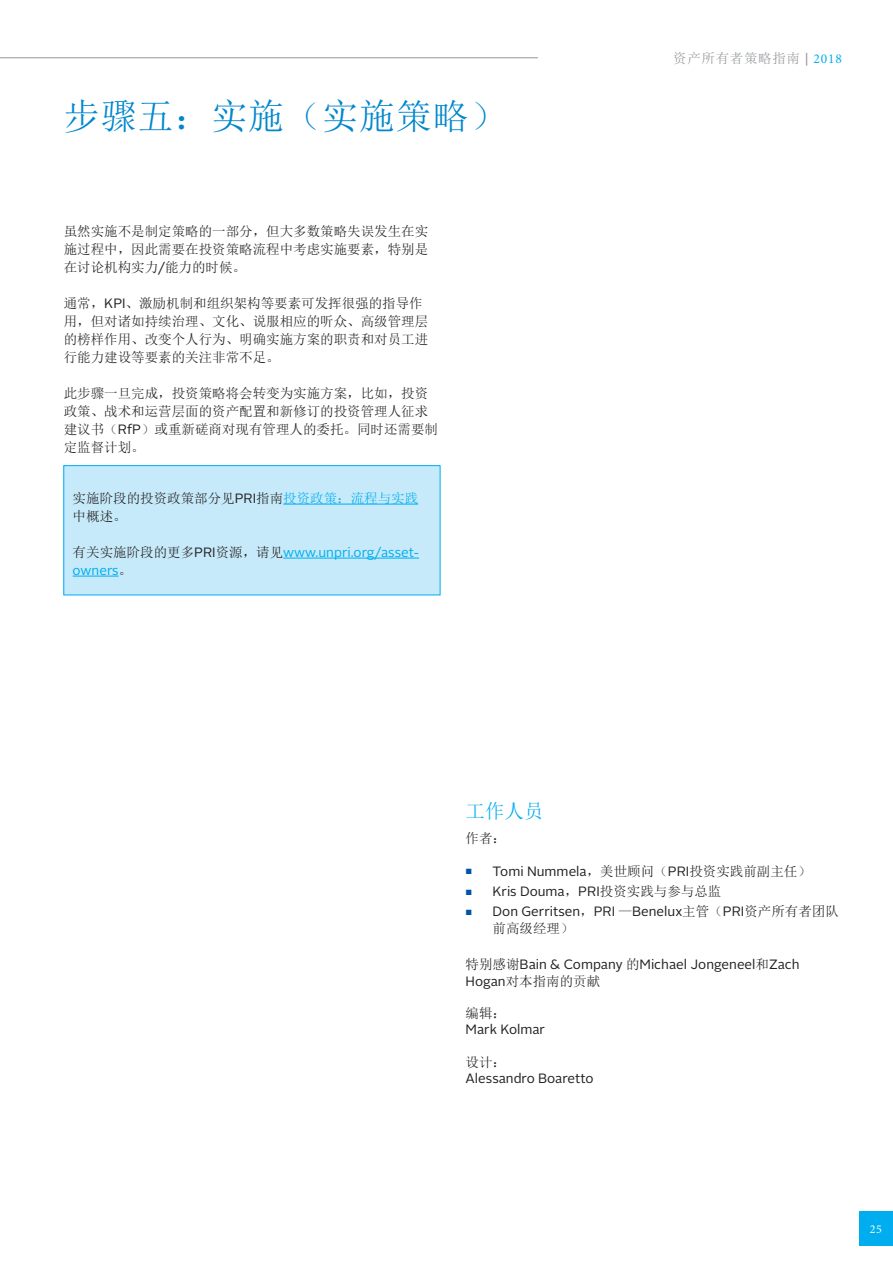
<style>
.page{position:relative;width:893px;height:1263px;background:#fff}
.page>*{position:absolute;margin:0;border:0;box-sizing:border-box;transform-origin:0 0}
._1_Title{font:36px "Sim Sun";letter-spacing:.025em;color:#0087cd}
._5_Paragraph_Subtitl{font:19.5px "Sim Sun";color:#00aeef}
._2_Body{font:13.5px/18px "Sim Sun";color:#231f20}
._2_Body-2{font:13.5px/16.2px "Alright Sans";color:#231f20}
._2_Body-3{font:13.5px/18px "Alright Sans";color:#00aeef}
.t1{font:13.5px "Sim Sun";letter-spacing:.05em;color:#939598}
.t2{font:12px "Minion Pro";color:#fff}
.s1{font-family:"Alright Sans"}
.s2{color:#00aeef}
.s3{font-family:"Sim Sun";color:#231f20}
.s4{color:#231f20}
.s5{font-family:"Minion Pro";color:#00aeef}
.s6{font-family:"Alright Sans";font-size:7.5px;color:#0154a6}
.s7{font-size:7.5px;color:#0154a6}
.s8{font-family:"Sim Sun"}
</style>
<div class="page">
<div style="left:859px;top:1212px;width:34px;height:34px;background:#00aeef"></div>
<hr style="left:0;top:57px;width:538px;height:1px;background:#939598">
<div style="left:64px;top:466px;width:376px;height:129px;background:#c6eafa"></div>
<hr style="left:283px;top:504px;width:135px;height:1px;background:#00aeef">
<hr style="left:283px;top:558px;width:136px;height:1px;background:#00aeef">
<hr style="left:73px;top:576px;width:46px;height:1px;background:#00aeef">
<div style="left:63px;top:465px;width:377px;height:130px;border:1px solid #00aeef"></div>
<p class="_1_Title" style="left:64px;top:98px;width:443px">步骤五：实施（实施策略）</p>
<p class="_2_Body" style="left:64px;top:222px;width:366px;text-align:justify">虽然实施不是制定策略的一部分，但大多数策略失误发生在实施过程中，因此需要在投资策略流程中考虑实施要素，特别是在讨论机构实力<span class="s1">/</span>能力的时候。</p>
<p class="_2_Body" style="left:64px;top:294px;width:366px">通常，<span class="s1">KPI</span>、激励机制和组织架构等要素可发挥很强的指导作用，但对诸如持续治理、文化、说服相应的听众、高级管理层的榜样作用、改变个人行为、明确实施方案的职责和对员工进行能力建设等要素的关注非常不足。</p>
<p class="_2_Body" style="left:64px;top:384px;width:376px">此步骤一旦完成，投资策略将会转变为实施方案，比如，投资政策、战术和运营层面的资产配置和新修订的投资管理人征求建议书（<span class="s1">RfP</span>）或重新磋商对现有管理人的委托。同时还需要制定监督计划。</p>
<p class="_2_Body" style="left:73px;top:489px;width:347px">实施阶段的投资政策部分见<span class="s1">PRI</span>指南<span class="s2">投资政策：流程与实践</span>中概述。</p>
<p class="_2_Body-3" style="left:73px;top:543px;width:348px"><span class="s3">有关实施阶段的更多</span><span class="s4">PRI</span><span class="s3">资源，请见</span>www.unpri.org/asset&shy;owners<span class="s3">。</span></p>
<p class="t1" style="left:673px;top:52px;width:170px">资产所有者策略指南 <span class="s1">|</span> <span class="s5">2018</span></p>
<p class="_5_Paragraph_Subtitl" style="left:466px;top:802px;width:79px">工作人员</p>
<p class="_2_Body" style="left:466px;top:829px;width:42px">作者：</p>
<p class="_2_Body" style="left:466px;top:862px;width:347px"><span class="s6">■</span> <span class="s1">Tomi Nummela</span>，美世顾问（<span class="s1">PRI</span>投资实践前副主任）</p>
<p class="_2_Body-2" style="left:466px;top:883px;width:257px"><span class="s7">■</span> Kris Douma<span class="s8">，</span>PRI<span class="s8">投资实践与参与总监</span></p>
<p class="_2_Body-2" style="left:493px;top:904px;width:348px;text-indent:-27px"><span class="s7">■</span> Don Gerritsen<span class="s8">，</span>PRI <span class="s8">—</span>Benelux<span class="s8">主管（</span>PRI<span class="s8">资产所有者团队前高级经理）</span></p>
<p class="_2_Body-2" style="left:466px;top:957px;width:335px"><span class="s8">特别感谢</span>Bain &amp; Company <span class="s8">的</span>Michael Jongeneel<span class="s8">和</span>Zach<br>Hogan<span class="s8">对本指南的贡献</span></p>
<p class="_2_Body" style="left:466px;top:1004px;width:42px">编辑：</p>
<p class="_2_Body-2" style="left:466px;top:1021px;width:81px">Mark Kolmar</p>
<p class="_2_Body" style="left:466px;top:1053px;width:42px">设计：</p>
<p class="_2_Body-2" style="left:466px;top:1070px;width:130px">Alessandro Boaretto</p>
<p class="t2" style="left:870px;top:1221px;width:14px">25</p>
</div>
